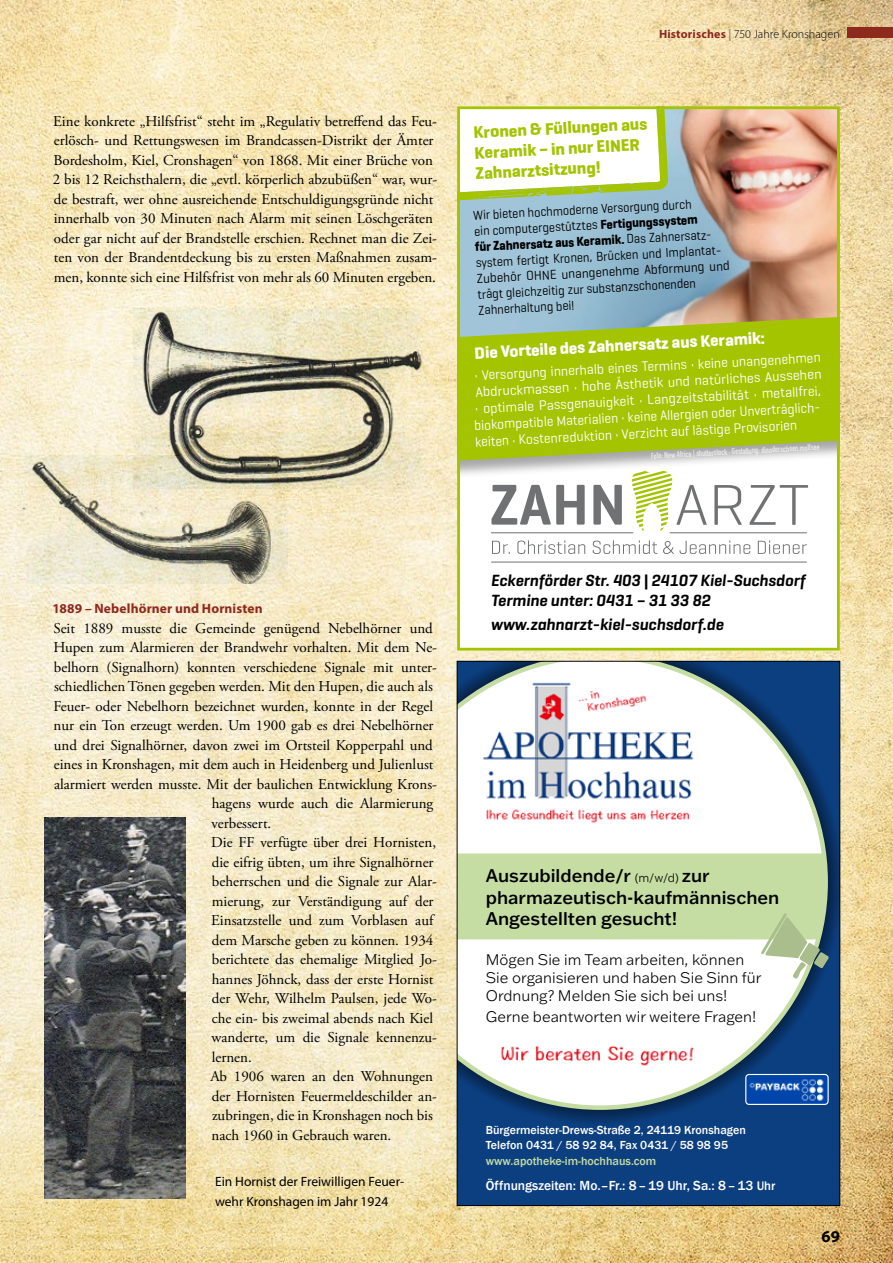
<style>
.page{position:relative;width:893px;height:1263px;background:#fff}
.page>*{position:absolute;margin:0;border:0;box-sizing:border-box;transform-origin:0 0}
.t1{font:500 18px/21.6px "Franklin Gothic ATF";color:#000}
.t2{font:700 17.1px/20.5px "Geogrotesque";color:#a4c400}
.t3{font:700 16.65px "Geogrotesque";color:#fff}
.t4{font:italic 600 16.5px/20.1px "Geogrotesque";color:#000}
.t5{font:700 16.5px "Myriad Pro";color:#000}
.t6{font:15px/19.5px "Adobe Garamond Pro";color:#000}
.t7{font:300 15px/18px "Franklin Gothic ATF";color:#000}
.t8{font:13.95px/16.6px "Geogrotesque";color:#fff}
.t9{font:13.5px/19.5px "Myriad Pro";color:#000}
.t10{font:500 13.5px "Franklin Gothic";color:#fff}
.t11{font:700 13.5px "Myriad Pro";letter-spacing:.01em;color:#8e291e}
.t12{font:13.2px/15.9px "Geogrotesque";color:#000;scale:.93 1}
.t13{font:500 12px/14.4px "Franklin Gothic";color:#fff}
.t14{font:300 12px "Myriad Pro";letter-spacing:.005em;color:#000}
.t15{font:500 12px "Franklin Gothic";color:#c5dda3}
.t16{font:8.55px "DIN Engschrift";color:#fff;scale:.96 1}
.s1{font-weight:700;color:#8e291e}
.s2{font-weight:400;color:#707172}
.s3{font-weight:700}
.s4{font-weight:300;font-size:12px}
.s5{font-size:12.75px}
</style>
<div class="page">
<img style="left:0;top:0;width:893px;height:1263px">
<img style="left:133px;top:309px;width:294px;height:179px">
<img style="left:17px;top:456px;width:270px;height:128px">
<img style="left:45px;top:817px;width:141px;height:381px">
<div style="left:457px;top:106px;width:383px;height:545px;background:#fff"></div>
<img style="left:461px;top:110px;width:375px;height:203px">
<div style="left:457px;top:313px;width:383px;height:167px;background:#000;opacity:.35"></div>
<svg style="left:461px;top:313px;width:375px;height:149px;background:#a6c220"></svg>
<svg style="left:461px;top:110px;width:207px;height:92px"></svg>
<div style="left:457px;top:106px;width:383px;height:545px;border:3px solid #a4c400"></div>
<svg style="left:491px;top:485px;width:94px;height:40px"></svg>
<svg style="left:593px;top:485px;width:29px;height:40px"></svg>
<svg style="left:714px;top:485px;width:28px;height:40px"></svg>
<svg style="left:750px;top:485px;width:58px;height:40px"></svg>
<svg style="left:632px;top:471px;width:75px;height:60px"></svg>
<hr style="left:491px;top:532px;width:142px;height:1px;background:#707172">
<hr style="left:670px;top:532px;width:136px;height:1px;background:#707172">
<svg style="left:492px;top:541px;width:18px;height:13px"></svg>
<svg style="left:517px;top:540px;width:68px;height:14px"></svg>
<svg style="left:593px;top:540px;width:64px;height:14px"></svg>
<svg style="left:663px;top:540px;width:87px;height:14px"></svg>
<svg style="left:758px;top:540px;width:49px;height:14px"></svg>
<hr style="left:491px;top:562px;width:315px;height:1px;background:#707172">
<div style="left:457px;top:661px;width:383px;height:544px;background:#0c3f80"></div>
<svg style="left:525px;top:806px;width:313px;height:317px"></svg>
<svg style="left:459px;top:663px;width:369px;height:447px;background:#c8d0db"></svg>
<img style="left:494px;top:1037px;width:201px;height:37px">
<img style="left:746px;top:1074px;width:82px;height:29px">
<div style="left:745px;top:1074px;width:84px;height:31px;border:1px solid #fff;border-radius:3px"></div>
<svg style="left:459px;top:853px;width:370px;height:126px;background:#d1e2bb"></svg>
<div style="left:847px;top:28px;width:46px;height:10px;background:#8e291e"></div>
<p class="t6" style="left:53px;top:112px;width:386px">Eine konkrete „Hilfsfrist“ steht im „Regulativ betreffend das Feu&shy;erlösch- und Rettungswesen im Brandcassen-Distrikt der Ämter Bordesholm, Kiel, Cronshagen“ von 1868. Mit einer Brüche von 2 bis 12 Reichsthalern, die „evtl. körperlich abzubüßen“ war, wur&shy;de bestraft, wer ohne ausreichende Entschuldigungsgründe nicht innerhalb von 30 Minuten nach Alarm mit seinen Löschgeräten oder gar nicht auf der Brandstelle erschien. Rechnet man die Zei&shy;ten von der Brandentdeckung bis zu ersten Maßnahmen zusam&shy;men, konnte sich eine Hilfsfrist von mehr als 60 Minuten ergeben.</p>
<p class="t14" style="left:659px;top:26px;width:182px"><span class="s1">Historisches</span> <span class="s2">|</span> 750 Jahre Kronshagen</p>
<p class="t2" style="left:473px;top:122px;width:176px;rotate:-3deg">Kronen &amp; Füllungen aus<br>Keramik – in nur EINER<br>Zahnarztsitzung!</p>
<p class="t12" style="left:473px;top:207px;width:274px;rotate:-3deg">Wir bieten hochmoderne Versorgung durch<br>ein computergestütztes <span class="s3">Fertigungssystem<br>für Zahnersatz aus Keramik.</span> Das Zahnersatz&shy;system fertigt Kronen, Brücken und Implantat-Zubehör OHNE unangenehme Abformung und trägt gleichzeitig zur substanzschonenden Zahnerhaltung bei!</p>
<p class="t3" style="left:474px;top:343px;width:292px;rotate:-3deg">Die Vorteile des Zahnersatz aus Keramik:</p>
<p class="t8" style="left:474px;top:367px;width:348px;rotate:-3deg">• Versorgung innerhalb eines Termins • keine unangenehmen<br>Abdruckmassen • hohe Ästhetik und natürliches Aussehen</p>
<p class="t8" style="left:473px;top:400px;width:350px;text-align:justify;rotate:-3deg">• optimale Passgenauigkeit • Langzeitstabilität • metallfrei, biokompatible Materialien • keine Allergien oder Unverträglich&shy;keiten • Kostenreduktion • Verzicht auf lästige Provisorien</p>
<p class="t16" style="left:651px;top:451px;width:178px;rotate:-3deg">Foto: New Africa | shutterstock · Gestaltung: dinoderschoen.molfsee</p>
<p class="t11" style="left:53px;top:600px;width:212px">1889 – Nebelhörner und Hornisten</p>
<p class="t6" style="left:54px;top:619px;width:381px">Seit 1889 musste die Gemeinde genügend Nebelhörner und</p>
<p class="t6" style="left:53px;top:638px;width:385px">Hupen zum Alarmieren der Brandwehr vorhalten. Mit dem Ne-</p>
<p class="t6" style="left:54px;top:658px;width:385px">belhorn (Signalhorn) konnten verschiedene Signale mit unter-</p>
<p class="t6" style="left:54px;top:677px;width:380px">schiedlichen Tönen gegeben werden. Mit den Hupen, die auch als</p>
<p class="t6" style="left:53px;top:697px;width:381px">Feuer- oder Nebelhorn bezeichnet wurden, konnte in der Regel</p>
<p class="t6" style="left:54px;top:716px;width:381px">nur ein Ton erzeugt werden. Um 1900 gab es drei Nebelhörner</p>
<p class="t6" style="left:54px;top:736px;width:381px">und drei Signalhörner, davon zwei im Ortsteil Kopperpahl und</p>
<p class="t6" style="left:54px;top:755px;width:381px">eines in Kronshagen, mit dem auch in Heidenberg und Julienlust</p>
<p class="t6" style="left:54px;top:775px;width:385px">alarmiert werden musste. Mit der baulichen Entwicklung Krons-</p>
<p class="t6" style="left:212px;top:794px;width:223px">hagens wurde auch die Alarmierung</p>
<p class="t6" style="left:212px;top:814px;width:61px">verbessert.</p>
<p class="t6" style="left:211px;top:833px;width:226px">Die FF verfügte über drei Hornisten,</p>
<p class="t6" style="left:212px;top:853px;width:223px">die eifrig übten, um ihre Signalhörner</p>
<p class="t6" style="left:212px;top:872px;width:227px">beherrschen und die Signale zur Alar-</p>
<p class="t6" style="left:212px;top:892px;width:223px">mierung, zur Verständigung auf der</p>
<p class="t6" style="left:211px;top:911px;width:224px">Einsatzstelle und zum Vorblasen auf</p>
<p class="t6" style="left:212px;top:931px;width:223px">dem Marsche geben zu können. 1934</p>
<p class="t6" style="left:212px;top:950px;width:227px">berichtete das ehemalige Mitglied Jo-</p>
<p class="t6" style="left:212px;top:970px;width:223px">hannes Jöhnck, dass der erste Hornist</p>
<p class="t6" style="left:212px;top:989px;width:227px">der Wehr, Wilhelm Paulsen, jede Wo-</p>
<p class="t6" style="left:212px;top:1009px;width:223px">che ein- bis zweimal abends nach Kiel</p>
<p class="t6" style="left:212px;top:1028px;width:227px">wanderte, um die Signale kennenzu-</p>
<p class="t6" style="left:212px;top:1048px;width:42px">lernen.</p>
<p class="t6" style="left:210px;top:1067px;width:224px">Ab 1906 waren an den Wohnungen</p>
<p class="t6" style="left:212px;top:1087px;width:227px">der Hornisten Feuermeldeschilder an-</p>
<p class="t6" style="left:212px;top:1106px;width:222px">zubringen, die in Kronshagen noch bis</p>
<p class="t6" style="left:212px;top:1126px;width:181px">nach 1960 in Gebrauch waren.</p>
<p class="t9" style="left:215px;top:1171px;width:191px">Ein Hornist der Freiwilligen Feuer&shy;wehr Kronshagen im Jahr 1924</p>
<p class="t4" style="left:491px;top:570px;width:316px">Eckernförder Str. 403 | 24107 Kiel-Suchsdorf<br>Termine unter: 0431 – 31 33 82</p>
<p class="t4" style="left:491px;top:614px;width:234px">www.zahnarzt-kiel-suchsdorf.de</p>
<p class="t1" style="left:486px;top:864px;width:295px">Auszubildende/r <span class="s4">(m/w/d)</span> zur pharmazeutisch-kaufmännischen<br>Angestellten gesucht!</p>
<p class="t7" style="left:486px;top:950px;width:277px">Mögen Sie im Team arbeiten, können<br>Sie organisieren und haben Sie Sinn für<br>Ordnung? Melden Sie sich bei uns!</p>
<p class="t7" style="left:486px;top:1008px;width:272px">Gerne beantworten wir weitere Fragen!</p>
<p class="t13" style="left:486px;top:1123px;width:261px">Bürgermeister-Drews-Straße 2, 24119 Kronshagen<br>Telefon 0431 / 58 92 84, Fax 0431 / 58 98 95</p>
<p class="t15" style="left:486px;top:1153px;width:172px">www.apotheke-im-hochhaus.com</p>
<p class="t10" style="left:486px;top:1177px;width:291px">Öffnungszeiten: Mo.–Fr.: 8 – 19 Uhr, Sa.: 8 – 13 <span class="s5">Uhr</span></p>
<p class="t5" style="left:821px;top:1226px;width:20px">69</p>
</div>
